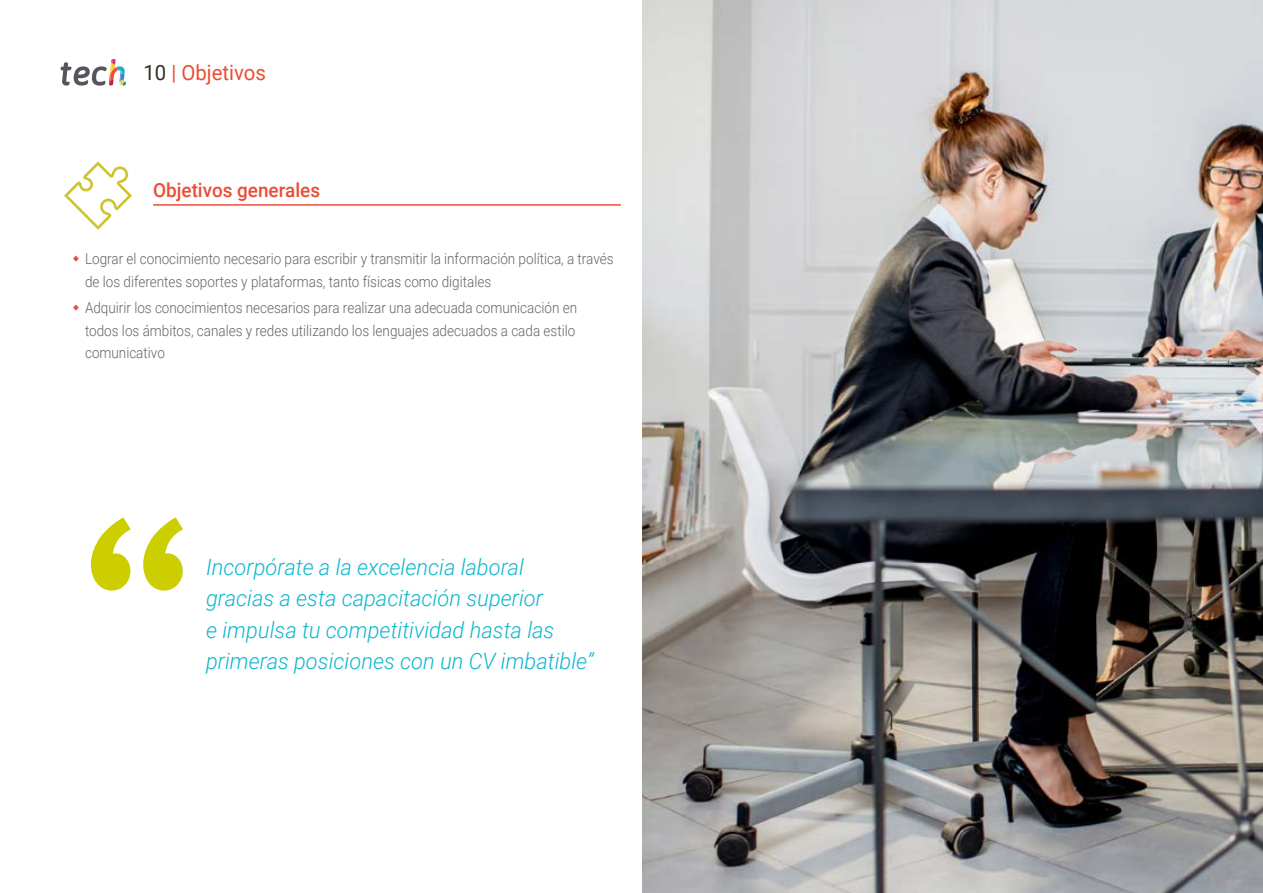
<style>
.page{position:relative;width:1263px;height:893px;background:#fff}
.page>*{position:absolute;margin:0;border:0;box-sizing:border-box;transform-origin:0 0}
.t1{font:italic 300 22.5px/31.5px "Roboto";color:#0fb6cf}
.t2{font:21px "Roboto";color:#e94d35}
.t3{font:500 19.5px "Roboto";color:#e94d35}
.t4{font:300 15px/22.5px "Roboto";color:#61646a;scale:.9 1}
.s1{color:#312e20}
</style>
<div class="page">
<hr style="left:153px;top:205px;width:468px;height:1px;background:#e94d35">
<svg style="left:64px;top:161px;width:68px;height:69px"></svg>
<svg style="left:61px;top:59px;width:65px;height:27px"></svg>
<img style="left:642px;top:0;width:621px;height:893px">
<svg style="left:91px;top:517px;width:92px;height:74px"></svg>
<h2 class="t2" style="left:144px;top:57px;width:124px"><span class="s1">10</span> | Objetivos</h2>
<h3 class="t3" style="left:153px;top:176px;width:169px">Objetivos generales</h3>
<p class="t4" style="left:85px;top:247px;width:589px">Lograr el conocimiento necesario para escribir y transmitir la información política, a través de los diferentes soportes y plataformas, tanto físicas como digitales</p>
<p class="t4" style="left:85px;top:296px;width:548px;text-align:justify">Adquirir los conocimientos necesarios para realizar una adecuada comunicación en todos los ámbitos, canales y redes utilizando los lenguajes adecuados a cada estilo comunicativo</p>
<h1 class="t1" style="left:206px;top:550px;width:389px">Incorpórate a la excelencia laboral gracias a esta capacitación superior<br>e impulsa tu competitividad hasta las primeras posiciones con un CV imbatible”</h1>
</div>
